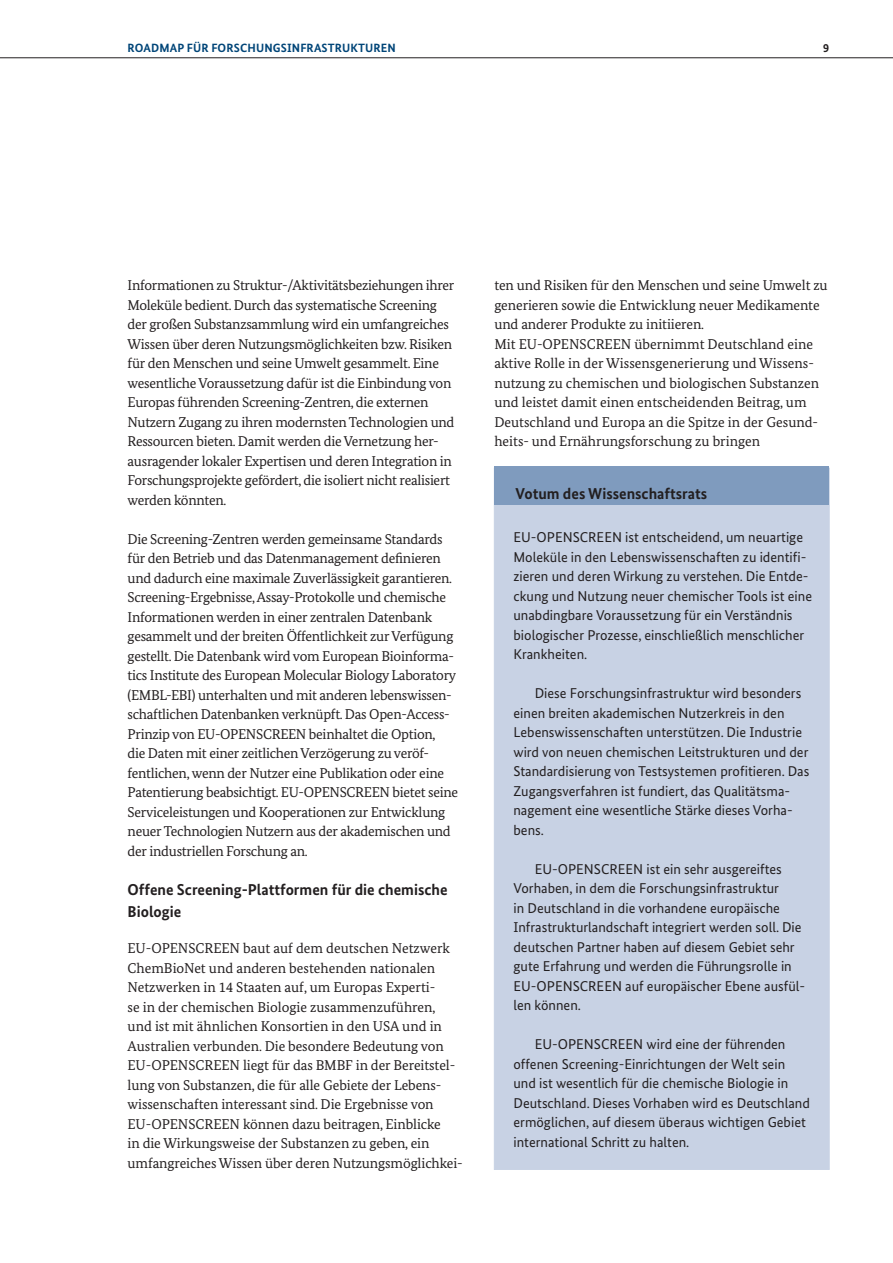
<style>
.page{position:relative;width:893px;height:1263px;background:#fff}
.page>*{position:absolute;margin:0;border:0;box-sizing:border-box;transform-origin:0 0}
.t1{font:700 15.75px/22.5px "Bundes Sans";color:#231f20}
.t2{font:14.25px/19.5px "Bundes Serif";letter-spacing:-.02em;color:#231f20}
.t3{font:14.25px/19.5px "Bundes Sans";color:#231f20}
.t4{font:14.25px/19.5px "Bundes Serif";color:#231f20}
.t5{font:700 12px "Bundes Sans";letter-spacing:.01em;color:#004578}
.t6{font:700 12px "Bundes Sans";color:#231f20}
</style>
<div class="page">
<hr style="left:0;top:57px;width:893px;height:1px;background:#231f20">
<div style="left:494px;top:468px;width:336px;height:702px;background:#c8d2e4;border:1px solid #c8d2e4"></div>
<div style="left:494px;top:466px;width:335px;height:38px;background:#7f9bbe"></div>
<p class="t5" style="left:128px;top:40px;width:270px">ROADMAP FÜR FORSCHUNGSINFRASTRUKTUREN</p>
<p class="t6" style="left:823px;top:41px;width:7px">9</p>
<p class="t2" style="left:128px;top:275px;width:328px">Informationen zu Struktur-/Aktivitätsbeziehungen ihrer Moleküle bedient. Durch das systematische Screening der großen Substanzsammlung wird ein umfangreiches Wissen über deren Nutzungsmöglichkeiten bzw. Risiken für den Menschen und seine Umwelt gesammelt. Eine wesentliche Voraussetzung dafür ist die Einbindung von Europas führenden Screening-Zentren, die externen Nutzern Zugang zu ihren modernsten Technologien und Ressourcen bieten. Damit werden die Vernetzung her&shy;ausragender lokaler Expertisen und deren Integration in Forschungsprojekte gefördert, die isoliert nicht realisiert werden könnten.</p>
<p class="t2" style="left:128px;top:529px;width:332px">Die Screening-Zentren werden gemeinsame Standards für den Betrieb und das Datenmanagement definieren und dadurch eine maximale Zuverlässigkeit garantieren.<br>Screening-Ergebnisse, Assay-Protokolle und chemische Informationen werden in einer zentralen Datenbank gesammelt und der breiten Öffentlichkeit zur Verfügung gestellt. Die Datenbank wird vom European Bioinforma&shy;tics Institute des European Molecular Biology Laboratory (EMBL-EBI) unterhalten und mit anderen lebenswissen&shy;schaftlichen Datenbanken verknüpft. Das Open-Access-Prinzip von EU-OPENSCREEN beinhaltet die Option,<br>die Daten mit einer zeitlichen Verzögerung zu veröf&shy;fentlichen, wenn der Nutzer eine Publikation oder eine Patentierung beabsichtigt. EU-OPENSCREEN bietet seine Serviceleistungen und Kooperationen zur Entwicklung neuer Technologien Nutzern aus der akademischen und der industriellen Forschung an.</p>
<p class="t1" style="left:128px;top:878px;width:322px">Offene Screening-Plattformen für die chemische<br>Biologie</p>
<p class="t2" style="left:128px;top:938px;width:337px">EU-OPENSCREEN baut auf dem deutschen Netzwerk ChemBioNet und anderen bestehenden nationalen Netzwerken in 14 Staaten auf, um Europas Experti-<br>se in der chemischen Biologie zusammenzuführen, und ist mit ähnlichen Konsortien in den USA und in Australien verbunden. Die besondere Bedeutung von EU-OPENSCREEN liegt für das BMBF in der Bereitstel&shy;lung von Substanzen, die für alle Gebiete der Lebens&shy;wissenschaften interessant sind. Die Ergebnisse von EU-OPENSCREEN können dazu beitragen, Einblicke<br>in die Wirkungsweise der Substanzen zu geben, ein umfangreiches Wissen über deren Nutzungsmöglichkei-</p>
<p class="t4" style="left:494px;top:275px;width:335px">ten und Risiken für den Menschen und seine Umwelt zu generieren sowie die Entwicklung neuer Medikamente und anderer Produkte zu initiieren.<br>Mit EU-OPENSCREEN übernimmt Deutschland eine aktive Rolle in der Wissensgenerierung und Wissens&shy;nutzung zu chemischen und biologischen Substanzen und leistet damit einen entscheidenden Beitrag, um Deutschland und Europa an die Spitze in der Gesund&shy;heits- und Ernährungsforschung zu bringen</p>
<p class="t1" style="left:516px;top:482px;width:193px">Votum des Wissenschaftsrats</p>
<p class="t3" style="left:513px;top:527px;width:300px">EU-OPENSCREEN ist entscheidend, um neuartige Moleküle in den Lebenswissenschaften zu identifi&shy;zieren und deren Wirkung zu verstehen. Die Entde&shy;ckung und Nutzung neuer chemischer Tools ist eine unabdingbare Voraussetzung für ein Verständnis biologischer Prozesse, einschließlich menschlicher Krankheiten.</p>
<p class="t3" style="left:513px;top:683px;width:297px;text-indent:21px">Diese Forschungsinfrastruktur wird besonders einen breiten akademischen Nutzerkreis in den Lebenswissenschaften unterstützen. Die Industrie wird von neuen chemischen Leitstrukturen und der Standardisierung von Testsystemen profitieren. Das Zugangsverfahren ist fundiert, das Qualitätsma&shy;nagement eine wesentliche Stärke dieses Vorha&shy;bens.</p>
<p class="t3" style="left:513px;top:859px;width:293px;text-indent:21px">EU-OPENSCREEN ist ein sehr ausgereiftes Vorhaben, in dem die Forschungsinfrastruktur<br>in Deutschland in die vorhandene europäische Infrastrukturlandschaft integriert werden soll. Die deutschen Partner haben auf diesem Gebiet sehr gute Erfahrung und werden die Führungsrolle in EU-OPENSCREEN auf europäischer Ebene ausfül&shy;len können.</p>
<p class="t3" style="left:513px;top:1034px;width:298px;text-indent:21px">EU-OPENSCREEN wird eine der führenden offenen Screening-Einrichtungen der Welt sein und ist wesentlich für die chemische Biologie in Deutschland. Dieses Vorhaben wird es Deutschland ermöglichen, auf diesem überaus wichtigen Gebiet international Schritt zu halten.</p>
</div>
